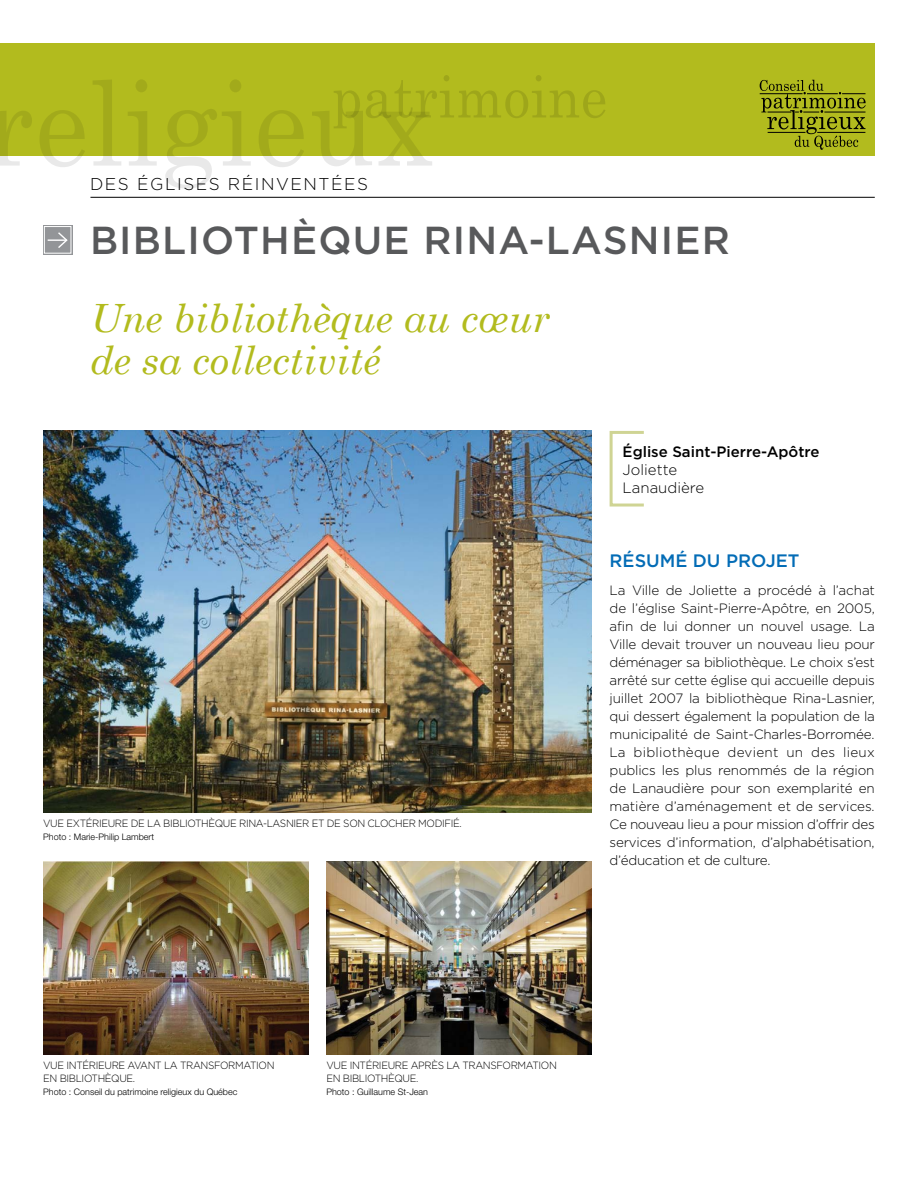
<style>
.page{position:relative;width:918px;height:1188px;background:#fff}
.page>*{position:absolute;margin:0;border:0;box-sizing:border-box;transform-origin:0 0}
.t1{font:italic 39px/42px "Century Schoolbook";color:#b2bb1e}
.t2{font:500 39px "Gotham";letter-spacing:.03em;color:#58595b}
.t3{font:500 18px "Gotham";color:#036cb6}
.t4{font:300 17.1px "Gotham";letter-spacing:.335em;color:#000}
.t5{font:500 15px "Gotham";color:#000}
.t6{font:300 15px/18px "Gotham";color:#000}
.t7{font:300 13.5px/18px "Gotham";letter-spacing:-.015em;color:#000;text-align:justify}
.t8{font:300 10.5px "Gotham";letter-spacing:.11em;color:#000;scale:.95 1}
.t9{font:300 10.5px "Gotham";letter-spacing:-.035em;color:#000;scale:.95 1}
.t10{font:300 9px "Helvetica Neue";color:#000}
</style>
<div class="page">
<div style="left:610px;top:431px;width:35px;height:76px;border:3px solid #cfd494"></div>
<div style="left:0;top:43px;width:875px;height:113px;background:#b2bb1e"></div>
<svg style="left:0;top:111px;width:32px;height:55px"></svg>
<svg style="left:40px;top:110px;width:45px;height:57px"></svg>
<svg style="left:93px;top:80px;width:28px;height:86px"></svg>
<svg style="left:128px;top:80px;width:29px;height:86px"></svg>
<svg style="left:165px;top:80px;width:86px;height:109px"></svg>
<svg style="left:259px;top:110px;width:45px;height:57px"></svg>
<svg style="left:312px;top:75px;width:293px;height:91px"></svg>
<svg style="left:43px;top:225px;width:30px;height:30px"></svg>
<hr style="left:90px;top:197px;width:785px;height:1px;background:#000">
<img style="left:43px;top:861px;width:265px;height:193px">
<img style="left:326px;top:861px;width:266px;height:193px">
<img style="left:43px;top:431px;width:549px;height:381px">
<svg style="left:760px;top:80px;width:106px;height:70px"></svg>
<p class="t4" style="left:90px;top:175px;width:277px">Des églises réinventées</p>
<h1 class="t2" style="left:90px;top:218px;width:641px">BIBLIOTHÈQUE RINA-LASNIER</h1>
<h1 class="t1" style="left:90px;top:297px;width:462px">Une bibliothèque au cœur de sa collectivité</h1>
<p class="t9" style="left:43px;top:818px;width:442px">Vue extérieure de la bibliothèque Rina-Lasnier et de son clocher modifié.</p>
<p class="t10" style="left:43px;top:832px;width:112px">Photo : Marie-Philip Lambert</p>
<p class="t5" style="left:623px;top:443px;width:198px">Église Saint-Pierre-Apôtre</p>
<p class="t6" style="left:623px;top:460px;width:83px">Joliette<br>Lanaudière</p>
<h2 class="t3" style="left:610px;top:550px;width:191px">Résumé du projet</h2>
<p class="t7" style="left:610px;top:581px;width:267px">La Ville de Joliette a procédé à l’achat de l’église Saint-Pierre-Apôtre, en 2005, afin de lui donner un nouvel usage. La Ville devait trouver un nouveau lieu pour déménager sa bibliothèque. Le choix s’est arrêté sur cette église qui accueille depuis juillet 2007 la bibliothèque Rina-Lasnier, qui dessert également la population de la municipalité de Saint-Charles-Borromée.<br>La bibliothèque devient un des lieux publics les plus renommés de la région de Lanaudière pour son exemplarité en matière d’aménagement et de services.<br>Ce nouveau lieu a pour mission d’offrir des services d’information, d’alphabétisation, d’éducation et de culture.</p>
<p class="t8" style="left:43px;top:1060px;width:97px">Vue intérieure ava</p>
<p class="t8" style="left:148px;top:1060px;width:135px">nt la transformation</p>
<p class="t8" style="left:43px;top:1073px;width:98px">en bibliothÈque.</p>
<p class="t10" style="left:43px;top:1086px;width:196px">Photo : Conseil du patrimoine religieux du Québec</p>
<p class="t8" style="left:326px;top:1060px;width:97px">Vue intérieure apr</p>
<p class="t8" style="left:431px;top:1060px;width:134px">ès la transformation</p>
<p class="t8" style="left:326px;top:1073px;width:98px">en bibliothÈque.</p>
<p class="t10" style="left:326px;top:1086px;width:103px">Photo : Guillaume St-Jean</p>
</div>
